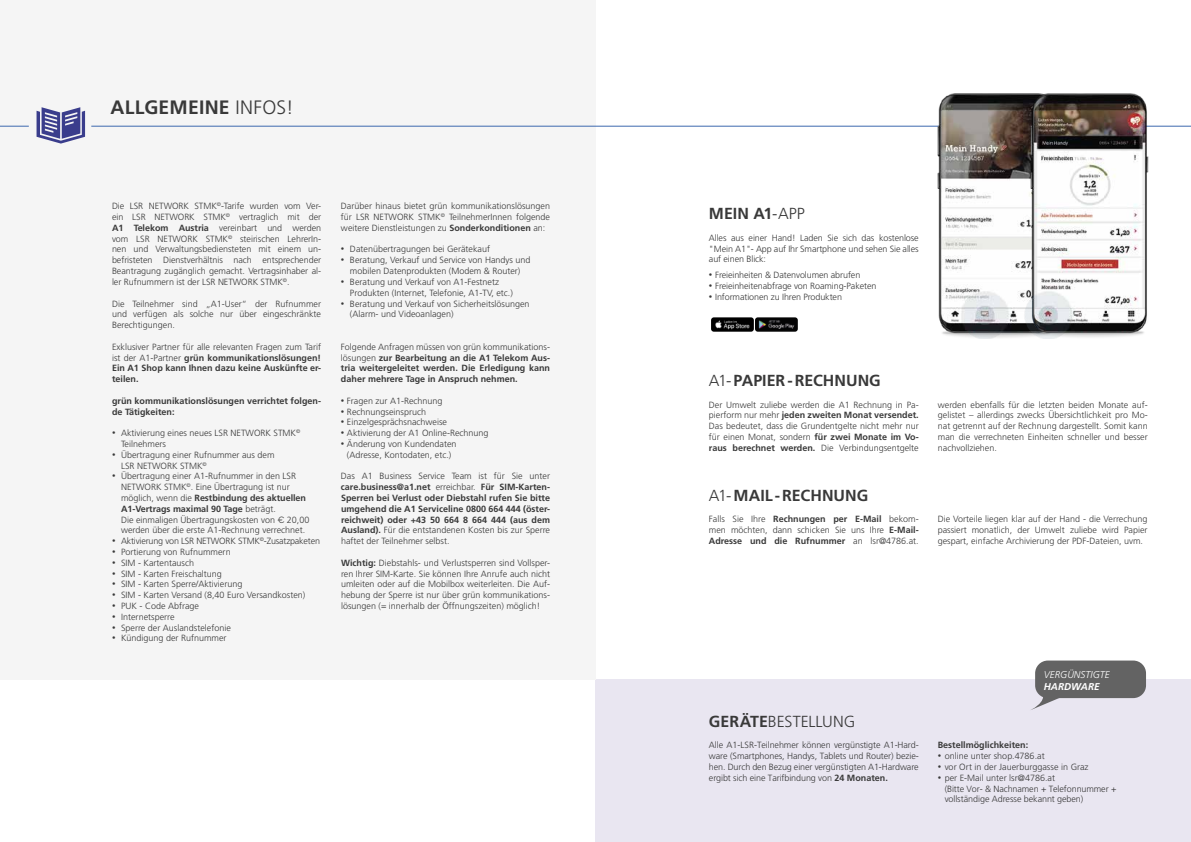
<style>
.page{position:relative;width:1191px;height:842px;background:#fff}
.page>*{position:absolute;margin:0;border:0;box-sizing:border-box;transform-origin:0 0}
.t1{font:700 19.4px "Frutiger CE";letter-spacing:.01em;color:#393939}
.t2{font:700 16px "Frutiger CE";color:#393939}
.t3{font:300 16px "Frutiger CE";color:#393939}
.t4{font:italic 300 9.9px "Frutiger CE";color:#fff}
.t5{font:italic 700 9.9px "Frutiger CE";color:#fff}
.t6{font:300 9px/10.8px "Frutiger CE";color:#393939;text-align:justify}
.t7{font:700 9px/10.8px "Frutiger CE";color:#393939;text-align:justify}
.t8{font:300 9px "Frutiger CE";letter-spacing:-.02em;color:#393939}
.s1{font-weight:300}
.s2{font-weight:700}
.s3{font-size:7px}
.s4{font-family:"Raleway";font-weight:400}
</style>
<div class="page">
<div style="left:595px;top:679px;width:596px;height:163px;background:#e9e6f1"></div>
<div style="left:0;top:0;width:595px;height:679px;background:#f5f5f5"></div>
<svg style="left:0;top:126px;width:29px;height:1px"></svg>
<hr style="left:91px;top:126px;width:1100px;height:1px;background:#3c68ae">
<img style="left:711px;top:317px;width:87px;height:15px">
<img style="left:930px;top:93px;width:93px;height:245px">
<img style="left:1023px;top:93px;width:129px;height:245px">
<svg style="left:37px;top:107px;width:48px;height:37px"></svg>
<div style="left:1035px;top:660px;width:111px;height:38px;background:#636363;border-radius:13px"></div>
<svg style="left:1031px;top:686px;width:29px;height:24px"></svg>
<h1 class="t1" style="left:111px;top:96px;width:185px">ALLGEMEINE <span class="s1">INFOS!</span></h1>
<p class="t6" style="left:112px;top:201px;width:211px">Die LSR NETWORK STMK<sup>©</sup>-Tarife wurden vom Ver&shy;ein LSR NETWORK STMK<sup>©</sup> vertraglich mit der <span class="s2">A1 Telekom Austria</span> vereinbart und werden vom LSR NETWORK STMK<sup>©</sup> steirischen LehrerIn&shy;nen und Verwaltungsbediensteten mit einem un&shy;befristeten Dienstverhältnis nach entsprechender Beantragung zugänglich gemacht. Vertragsinhaber al&shy;ler Rufnummern ist der LSR NETWORK STMK<sup>©</sup>.</p>
<p class="t6" style="left:112px;top:298px;width:211px">Die Teilnehmer sind „A1-User“ der Rufnummer und verfügen als solche nur über eingeschränkte Berechtigungen.</p>
<p class="t7" style="left:112px;top:341px;width:211px"><span class="s1">Exklusiver Partner für alle relevanten Fragen zum Tarif ist der A1-Partner</span> grün kommunikationslösungen!<br>Ein A1 Shop kann Ihnen dazu keine Auskünfte er&shy;teilen.</p>
<p class="t7" style="left:112px;top:395px;width:211px">grün kommunikationslösungen verrichtet folgen&shy;de Tätigkeiten:</p>
<p class="t6" style="left:121px;top:427px;width:181px;text-indent:-9px"><span class="s3">•</span> Aktivierung eines neues LSR NETWORK STMK<sup>©<br></sup>Teilnehmers</p>
<p class="t6" style="left:121px;top:449px;width:155px;text-indent:-9px"><span class="s3">•</span> Übertragung einer Rufnummer aus dem<br>LSR NETWORK STMK<sup>©</sup></p>
<p class="t6" style="left:121px;top:471px;width:190px;text-align:left;text-indent:-9px"><span class="s3">•</span> Übertragung einer A1-Rufnummer in den LSR NETWORK STMK<sup>©</sup>. Eine Übertragung ist nur möglich, wenn die <span class="s2">Restbindung des aktuellen A1-Vertrags maximal 90 Tage</span> beträgt.<br>Die einmaligen Übertragungskosten von <span class="s4">€</span> 20,00 werden über die erste A1-Rechnung verrechnet.</p>
<p class="t8" style="left:112px;top:536px;width:210px"><span class="s3">•</span> Aktivierung von LSR NETWORK STMK<sup>©</sup>-Zusatzpaketen</p>
<p class="t6" style="left:112px;top:546px;width:120px"><span class="s3">•</span> Portierung von Rufnummern</p>
<p class="t6" style="left:112px;top:557px;width:83px"><span class="s3">•</span> SIM - Kartentausch</p>
<p class="t6" style="left:112px;top:568px;width:111px"><span class="s3">•</span> SIM - Karten Freischaltung</p>
<p class="t6" style="left:112px;top:579px;width:132px"><span class="s3">•</span> SIM - Karten Sperre/Aktivierung</p>
<p class="t6" style="left:112px;top:589px;width:195px"><span class="s3">•</span> SIM - Karten Versand (8,40 Euro Versandkosten)</p>
<p class="t6" style="left:112px;top:600px;width:89px"><span class="s3">•</span> PUK - Code Abfrage</p>
<p class="t6" style="left:112px;top:611px;width:64px"><span class="s3">•</span> Internetsperre</p>
<p class="t6" style="left:112px;top:622px;width:120px"><span class="s3">•</span> Sperre der Auslandstelefonie</p>
<p class="t6" style="left:112px;top:633px;width:116px"><span class="s3">•</span> Kündigung der Rufnummer</p>
<p class="t6" style="left:341px;top:201px;width:211px">Darüber hinaus bietet grün kommunikationslösungen für LSR NETWORK STMK<sup>©</sup> TeilnehmerInnen folgende weitere Dienstleistungen zu <span class="s2">Sonderkonditionen</span> an:</p>
<p class="t6" style="left:341px;top:244px;width:151px"><span class="s3">•</span> Datenübertragungen bei Gerätekauf</p>
<p class="t6" style="left:341px;top:255px;width:191px;text-align:center"><span class="s3">•</span> Beratung, Verkauf und Service von Handys und mobilen Datenprodukten (Modem &amp; Router)</p>
<p class="t6" style="left:350px;top:276px;width:164px;text-indent:-9px"><span class="s3">•</span> Beratung und Verkauf von A1-Festnetz<br>Produkten (Internet, Telefonie, A1-TV, etc.)</p>
<p class="t6" style="left:350px;top:298px;width:181px;text-indent:-9px"><span class="s3">•</span> Beratung und Verkauf von Sicherheitslösungen (Alarm- und Videoanlagen)</p>
<p class="t7" style="left:341px;top:341px;width:211px"><span class="s1">Folgende Anfragen müssen von grün kommunikations&shy;lösungen</span> zur Bearbeitung an die A1 Telekom Aus&shy;tria weitergeleitet werden. Die Erledigung kann daher mehrere Tage in Anspruch nehmen.</p>
<p class="t6" style="left:341px;top:395px;width:103px"><span class="s3">•</span> Fragen zur A1-Rechnung</p>
<p class="t6" style="left:341px;top:406px;width:87px"><span class="s3">•</span> Rechnungseinspruch</p>
<p class="t6" style="left:341px;top:417px;width:108px"><span class="s3">•</span> Einzelgesprächsnachweise</p>
<p class="t6" style="left:341px;top:427px;width:149px"><span class="s3">•</span> Aktivierung der A1 Online-Rechnung</p>
<p class="t6" style="left:341px;top:438px;width:117px;text-align:center"><span class="s3">•</span> Änderung von Kundendaten (Adresse, Kontodaten, etc.)</p>
<p class="t7" style="left:341px;top:471px;width:211px"><span class="s1">Das A1 Business Service Team ist für Sie unter </span>care.business@a1.net <span class="s1">erreichbar.</span> Für SIM-Karten-Sperren bei Verlust oder Diebstahl rufen Sie bitte umgehend die A1 Serviceline 0800 664 444 (öster&shy;reichweit) oder +43 50 664 8 664 444 (aus dem Ausland). <span class="s1">Für die entstandenen Kosten bis zur Sperre haftet der Teilnehmer selbst.</span></p>
<p class="t6" style="left:341px;top:557px;width:211px"><span class="s2">Wichtig:</span> Diebstahls- und Verlustsperren sind Vollsper&shy;ren Ihrer SIM-Karte. Sie können Ihre Anrufe auch nicht umleiten oder auf die Mobilbox weiterleiten. Die Auf&shy;hebung der Sperre ist nur über grün kommunikations&shy;lösungen (= innerhalb der Öffnungszeiten) möglich!</p>
<h2 class="t2" style="left:709px;top:204px;width:97px">MEIN A1<span class="s1">-APP</span></h2>
<p class="t6" style="left:709px;top:232px;width:211px">Alles aus einer Hand! Laden Sie sich das kostenlose "Mein A1"- App auf Ihr Smartphone und sehen Sie alles auf einen Blick:</p>
<p class="t6" style="left:709px;top:270px;width:153px"><span class="s3">•</span> Freieinheiten &amp; Datenvolumen abrufen</p>
<p class="t6" style="left:709px;top:280px;width:169px"><span class="s3">•</span> Freieinheitenabfrage von Roaming-Paketen</p>
<p class="t6" style="left:709px;top:291px;width:135px"><span class="s3">•</span> Informationen zu Ihren Produkten</p>
<h2 class="t2" style="left:709px;top:371px;width:173px"><span class="s1">A1-</span>PAPIER-RECHNUNG</h2>
<p class="t6" style="left:709px;top:399px;width:211px">Der Umwelt zuliebe werden die A1 Rechnung in Pa&shy;pierform nur mehr <span class="s2">jeden zweiten Monat versendet.<br></span>Das bedeutet, dass die Grundentgelte nicht mehr nur für einen Monat, sondern <span class="s2">für zwei Monate im Vo&shy;raus berechnet werden.</span> Die Verbindungsentgelte</p>
<p class="t6" style="left:938px;top:399px;width:211px">werden ebenfalls für die letzten beiden Monate auf&shy;gelistet – allerdings zwecks Übersichtlichkeit pro Mo&shy;nat getrennt auf der Rechnung dargestellt. Somit kann man die verrechneten Einheiten schneller und besser nachvollziehen.</p>
<h2 class="t2" style="left:709px;top:485px;width:161px"><span class="s1">A1-</span>MAIL-RECHNUNG</h2>
<p class="t6" style="left:709px;top:514px;width:211px">Falls Sie Ihre <span class="s2">Rechnungen per E-Mail</span> bekom&shy;men möchten, dann schicken Sie uns Ihre <span class="s2">E-Mail-Adresse und die Rufnummer</span> an lsr@4786.at.</p>
<p class="t6" style="left:937px;top:514px;width:211px">Die Vorteile liegen klar auf der Hand - die Verrechung passiert monatlich, der Umwelt zuliebe wird Papier gespart, einfache Archivierung der PDF-Dateien, uvm.</p>
<h2 class="t3" style="left:709px;top:712px;width:148px"><span class="s2">GERÄTE</span>BESTELLUNG</h2>
<p class="t4" style="left:1043px;top:669px;width:67px">VERGÜNSTIGTE</p>
<p class="t5" style="left:1043px;top:680px;width:57px">HARDWARE</p>
<p class="t6" style="left:709px;top:740px;width:211px">Alle A1-LSR-Teilnehmer können vergünstigte A1-Hard&shy;ware (Smartphones, Handys, Tablets und Router) bezie&shy;hen. Durch den Bezug einer vergünstigten A1-Hardware ergibt sich eine Tarifbindung von <span class="s2">24 Monaten.</span></p>
<p class="t7" style="left:937px;top:740px;width:92px">Bestellmöglichkeiten:</p>
<p class="t6" style="left:937px;top:750px;width:108px"><span class="s3">•</span> online unter shop.4786.at</p>
<p class="t6" style="left:937px;top:761px;width:152px"><span class="s3">•</span> vor Ort in der Jauerburggasse in Graz</p>
<p class="t6" style="left:944px;top:772px;width:173px;text-align:left;text-indent:-7px"><span class="s3">•</span> per E-Mail unter lsr@4786.at<br>(Bitte Vor- &amp; Nachnamen + Telefonnummer + vollständige Adresse bekannt geben)</p>
</div>
